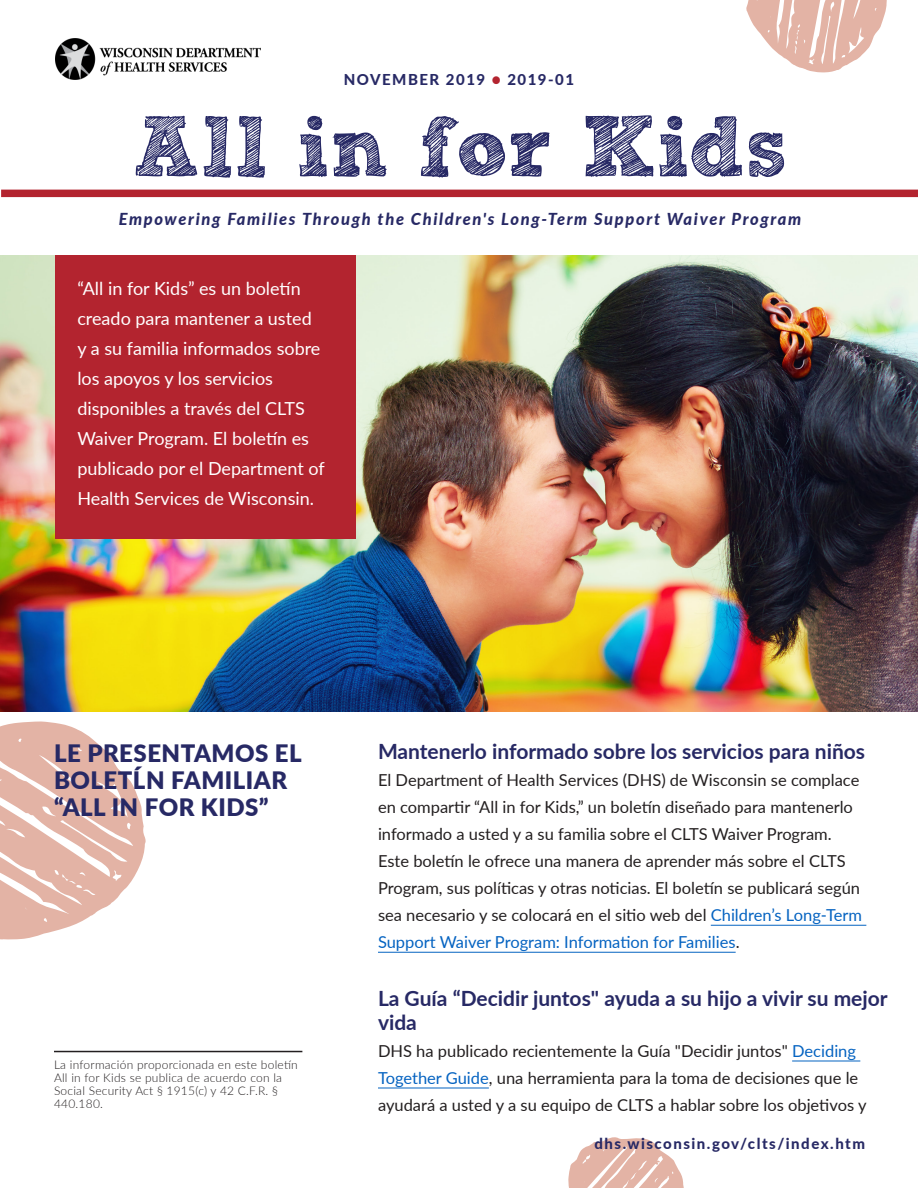
<style>
.page{position:relative;width:918px;height:1188px;background:#fff}
.page>*{position:absolute;margin:0;border:0;box-sizing:border-box;transform-origin:0 0}
.t1{font:85.5px "Sketch Rockwell";color:#272965}
.t2{font:900 24px/27px "Lato";letter-spacing:.02em;color:#272965}
.t3{font:700 21px/24px "Lato";color:#272965}
.t4{font:18px/30px "Lato";color:#fff}
.t5{font:16.5px/27px "Lato";color:#231f20}
.t6{font:italic 800 16.5px "Lato";letter-spacing:.1em;color:#272965}
.t7{font:800 15px "Lato";letter-spacing:.1em;color:#272965}
.t8{font:300 12px/12.9px "Lato";letter-spacing:.02em;color:#231f20}
.s1{color:#b3242f}
.s2{color:#0563c1}
</style>
<div class="page">
<img style="left:0;top:256px;width:918px;height:455px">
<svg style="left:0;top:721px;width:146px;height:219px"></svg>
<div style="left:1px;top:190px;width:917px;height:7px;background:#b3242f"></div>
<div style="left:55px;top:255px;width:300px;height:284px;background:#b3242f"></div>
<img style="left:55px;top:39px;width:205px;height:40px">
<svg style="left:568px;top:1137px;width:116px;height:51px"></svg>
<svg style="left:746px;top:0;width:141px;height:73px"></svg>
<hr style="left:711px;top:925px;width:155px;height:1px;background:#0563c1">
<hr style="left:378px;top:952px;width:358px;height:1px;background:#0563c1">
<hr style="left:792px;top:1061px;width:68px;height:1px;background:#0563c1">
<hr style="left:378px;top:1088px;width:111px;height:1px;background:#0563c1">
<hr style="left:54px;top:1051px;width:248px;height:1px;background:#231f20">
<p class="t7" style="left:344px;top:68px;width:232px">NOVEMBER 2019 <span class="s1">●</span> 2019-01</p>
<h1 class="t1" style="left:133px;top:100px;width:656px">All in for Kids</h1>
<p class="t6" style="left:119px;top:207px;width:684px">Empowering Families Through the Children's Long-Term Support Waiver Program</p>
<p class="t4" style="left:77px;top:272px;width:249px">“All in for Kids” es un boletín creado para mantener a usted y a su familia informados sobre los apoyos y los servicios disponibles a través del CLTS<br>Waiver Program. El boletín es publicado por el Department of<br>Health Services de Wisconsin.</p>
<h2 class="t2" style="left:54px;top:739px;width:249px">LE PRESENTAMOS EL<br>BOLETĹN FAMILIAR “ALL IN FOR KIDS”</h2>
<p class="t3" style="left:378px;top:739px;width:489px">Mantenerlo informado sobre los servicios para niños</p>
<p class="t5" style="left:378px;top:766px;width:486px">El Department of Health Services (DHS) de Wisconsin se complace en compartir “All in for Kids,” un boletín diseñado para mantenerlo informado a usted y a su familia sobre el CLTS Waiver Program.<br>Este boletín le ofrece una manera de aprender más sobre el CLTS Program, sus políticas y otras noticias. El boletín se publicará según sea necesario y se colocará en el sitio web del <span class="s2">Children’s Long-Term Support Waiver Program: Information for Families</span>.</p>
<p class="t3" style="left:378px;top:986px;width:511px">La Guía “Decidir juntos" ayuda a su hijo a vivir su mejor vida</p>
<p class="t5" style="left:378px;top:1037px;width:490px">DHS ha publicado recientemente la Guía "Decidir juntos" <span class="s2">Deciding<br>Together Guide</span>, una herramienta para la toma de decisiones que le ayudará a usted y a su equipo de CLTS a hablar sobre los objetivos y</p>
<p class="t8" style="left:54px;top:1058px;width:245px">La información proporcionada en este boletín All in for Kids se publica de acuerdo con la Social Security Act § 1915(c) y 42 C.F.R. § 440.180.</p>
<p class="t7" style="left:595px;top:1133px;width:272px">dhs.wisconsin.gov/clts/index.htm</p>
</div>
